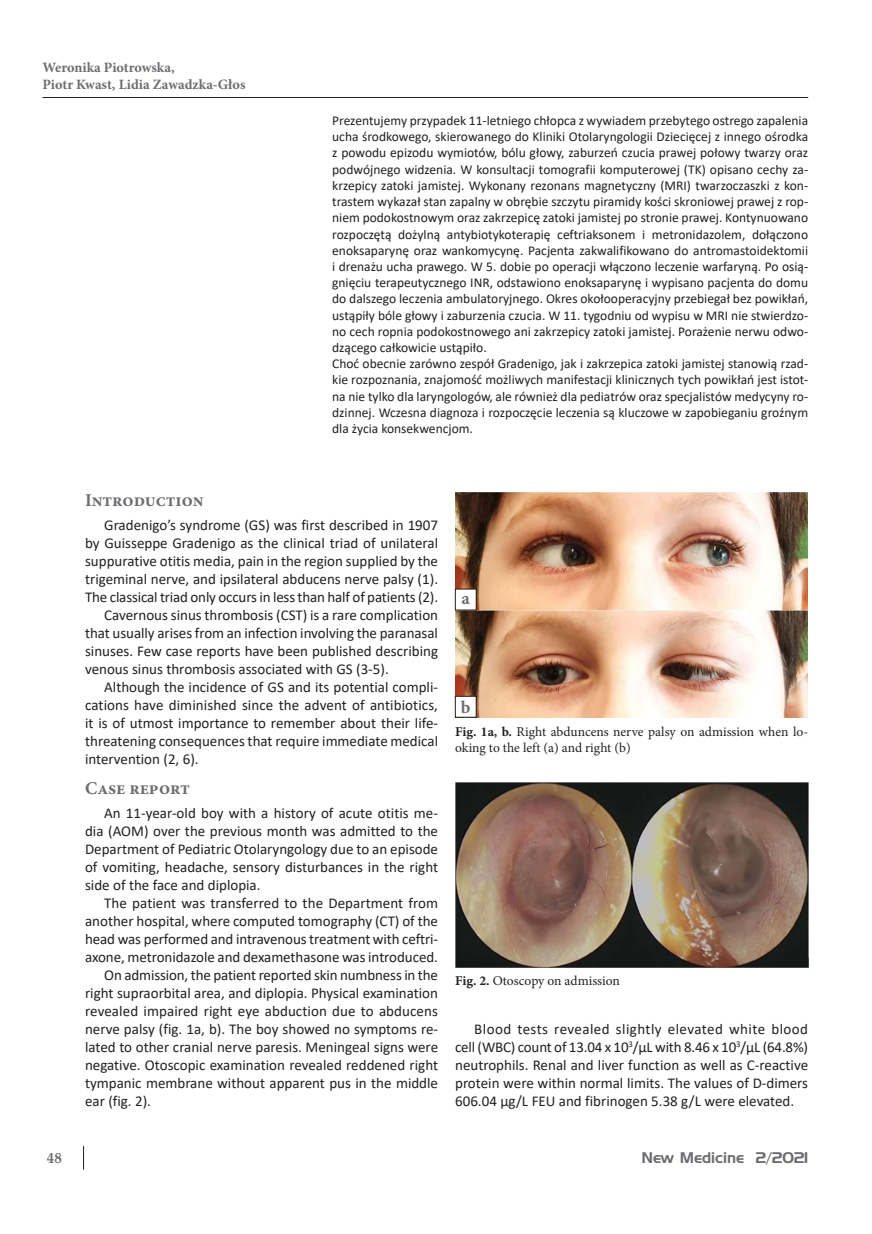
<style>
.page{position:relative;width:872px;height:1234px;background:#fff}
.page>*{position:absolute;margin:0;border:0;box-sizing:border-box;transform-origin:0 0}
.t1{font:700 18px "Minion Pro";letter-spacing:-.005em;color:#6c6d70}
.t2{font:15px/18px "Calibri";color:#231f20;text-align:justify}
.t3{font:15px "Grotesk Handel EE";color:#6c6d70}
.t4{font:700 15px "Palatino Linotype";color:#6c6d70}
.t5{font:700 14.25px/17.2px "Minion Pro";color:#6c6d70}
.t6{font:13.5px/16.2px "Calibri";color:#231f20}
.t7{font:13.5px/16.5px "Minion Pro";color:#231f20}
.s1{font-weight:700}
</style>
<div class="page">
<hr style="left:43px;top:97px;width:765px;height:1px;background:#231f20">
<svg style="left:83px;top:1145px;width:1px;height:24px"></svg>
<img style="left:455px;top:492px;width:352px;height:225px">
<img style="left:455px;top:782px;width:353px;height:184px">
<div style="left:455px;top:589px;width:21px;height:21px;background:#fff"></div>
<div style="left:455px;top:588px;width:21px;height:22px;border:1px solid #231f20"></div>
<div style="left:455px;top:696px;width:21px;height:21px;background:#fff"></div>
<div style="left:455px;top:696px;width:21px;height:21px;border:1px solid #231f20"></div>
<p class="t5" style="left:43px;top:58px;width:204px">Weronika Piotrowska,<br>Piotr Kwast, Lidia Zawadzka-Głos</p>
<p class="t6" style="left:332px;top:112px;width:477px">Prezentujemy przypadek 11-letniego chłopca z wywiadem przebytego ostrego zapalenia ucha środkowego, skierowanego do Kliniki Otolaryngologii Dziecięcej z innego ośrodka z powodu epizodu wymiotów, bólu głowy, zaburzeń czucia prawej połowy twarzy oraz podwójnego widzenia. W konsultacji tomografii komputerowej (TK) opisano cechy za&shy;krzepicy zatoki jamistej. Wykonany rezonans magnetyczny (MRI) twarzoczaszki z kon&shy;trastem wykazał stan zapalny w obrębie szczytu piramidy kości skroniowej prawej z rop&shy;niem podokostnowym oraz zakrzepicę zatoki jamistej po stronie prawej. Kontynuowano rozpoczętą dożylną antybiotykoterapię ceftriaksonem i metronidazolem, dołączono enoksaparynę oraz wankomycynę. Pacjenta zakwalifikowano do antromastoidektomii i drenażu ucha prawego. W 5. dobie po operacji włączono leczenie warfaryną. Po osią&shy;gnięciu terapeutycznego INR, odstawiono enoksaparynę i wypisano pacjenta do domu do dalszego leczenia ambulatoryjnego. Okres okołooperacyjny przebiegał bez powikłań, ustąpiły bóle głowy i zaburzenia czucia. W 11. tygodniu od wypisu w MRI nie stwierdzo&shy;no cech ropnia podokostnowego ani zakrzepicy zatoki jamistej. Porażenie nerwu odwo&shy;dzącego całkowicie ustąpiło.<br>Choć obecnie zarówno zespół Gradenigo, jak i zakrzepica zatoki jamistej stanowią rzad&shy;kie rozpoznania, znajomość możliwych manifestacji klinicznych tych powikłań jest istot&shy;na nie tylko dla laryngologów, ale również dla pediatrów oraz specjalistów medycyny ro&shy;dzinnej. Wczesna diagnoza i rozpoczęcie leczenia są kluczowe w zapobieganiu groźnym dla życia konsekwencjom.</p>
<p class="t1" style="left:85px;top:487px;width:120px">Introduction</p>
<p class="t2" style="left:104px;top:515px;width:335px">Gradenigo’s syndrome (GS) was first described in 1907</p>
<p class="t2" style="left:85px;top:533px;width:354px">by Guisseppe Gradenigo as the clinical triad of unilateral</p>
<p class="t2" style="left:85px;top:551px;width:354px">suppurative otitis media, pain in the region supplied by the</p>
<p class="t2" style="left:85px;top:569px;width:354px">trigeminal nerve, and ipsilateral abducens nerve palsy (1).</p>
<p class="t2" style="left:85px;top:587px;width:354px">The classical triad only occurs in less than half of patients (2).</p>
<p class="t2" style="left:104px;top:605px;width:335px">Cavernous sinus thrombosis (CST) is a rare complication</p>
<p class="t2" style="left:85px;top:623px;width:354px">that usually arises from an infection involving the paranasal</p>
<p class="t2" style="left:85px;top:641px;width:354px">sinuses. Few case reports have been published describing</p>
<p class="t2" style="left:85px;top:659px;width:305px">venous sinus thrombosis associated with GS (3-5).</p>
<p class="t2" style="left:104px;top:677px;width:335px">Although the incidence of GS and its potential compli-</p>
<p class="t2" style="left:85px;top:695px;width:354px">cations have diminished since the advent of antibiotics,</p>
<p class="t2" style="left:85px;top:713px;width:354px">it is of utmost importance to remember about their life-</p>
<p class="t2" style="left:85px;top:731px;width:354px">threatening consequences that require immediate medical</p>
<p class="t2" style="left:85px;top:749px;width:115px">intervention (2, 6).</p>
<p class="t1" style="left:85px;top:775px;width:106px">Case report</p>
<p class="t2" style="left:85px;top:803px;width:354px;text-indent:19px">An 11-year-old boy with a history of acute otitis me&shy;dia (AOM) over the previous month was admitted to the Department of Pediatric Otolaryngology due to an episode of vomiting, headache, sensory disturbances in the right side of the face and diplopia.</p>
<p class="t2" style="left:104px;top:893px;width:335px">The patient was transferred to the Department from</p>
<p class="t2" style="left:85px;top:911px;width:354px">another hospital, where computed tomography (CT) of the</p>
<p class="t2" style="left:85px;top:929px;width:354px">head was performed and intravenous treatment with ceftri-</p>
<p class="t2" style="left:85px;top:947px;width:354px">axone, metronidazole and dexamethasone was introduced.</p>
<p class="t2" style="left:104px;top:965px;width:335px">On admission, the patient reported skin numbness in the</p>
<p class="t2" style="left:85px;top:983px;width:354px">right supraorbital area, and diplopia. Physical examination</p>
<p class="t2" style="left:85px;top:1001px;width:354px">revealed impaired right eye abduction due to abducens</p>
<p class="t2" style="left:85px;top:1019px;width:354px">nerve palsy (fig. 1a, b). The boy showed no symptoms re-</p>
<p class="t2" style="left:85px;top:1037px;width:354px">lated to other cranial nerve paresis. Meningeal signs were</p>
<p class="t2" style="left:85px;top:1055px;width:354px">negative. Otoscopic examination revealed reddened right</p>
<p class="t2" style="left:85px;top:1073px;width:354px">tympanic membrane without apparent pus in the middle</p>
<p class="t2" style="left:85px;top:1091px;width:67px">ear (fig. 2).</p>
<p class="t1" style="left:461px;top:585px;width:10px">a</p>
<p class="t1" style="left:461px;top:694px;width:11px">b</p>
<p class="t7" style="left:455px;top:723px;width:354px"><span class="s1">Fig. 1a, b.</span> Right abduncens nerve palsy on admission when lo&shy;oking to the left (a) and right (b)</p>
<p class="t7" style="left:455px;top:972px;width:166px"><span class="s1">Fig. 2.</span> Otoscopy on admission</p>
<p class="t2" style="left:455px;top:1019px;width:354px;text-indent:19px">Blood tests revealed slightly elevated white blood cell (WBC) count of 13.04 x 10<sup>3</sup>/μL with 8.46 x 10<sup>3</sup>/μL (64.8%) neutrophils. Renal and liver function as well as C-reactive protein were within normal limits. The values of D-dimers 606.04 µg/L FEU and fibrinogen 5.38 g/L were elevated.</p>
<p class="t4" style="left:47px;top:1146px;width:17px">48</p>
<p class="t3" style="left:641px;top:1148px;width:168px">New Medicine 2/2021</p>
</div>
